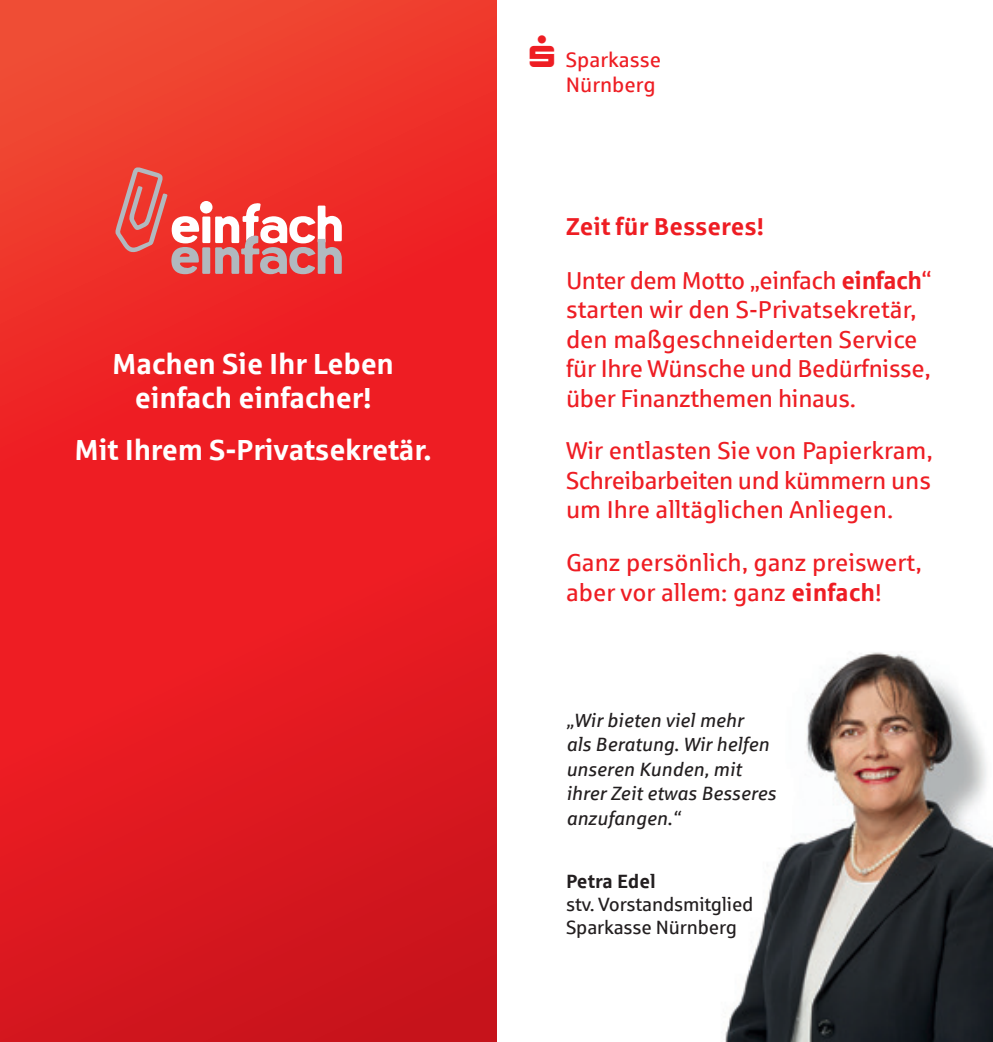
<style>
.page{position:relative;width:993px;height:1042px;background:#fff}
.page>*{position:absolute;margin:0;border:0;box-sizing:border-box;transform-origin:0 0}
.t1{font:700 29.05px/33.9px "Sparkasse Rg";letter-spacing:-.01em;color:#fff;text-align:center}
.t2{font:24.5px/29.4px "Sparkasse Rg";color:#ee1d23}
.t3{font:700 24.5px "Sparkasse Rg";color:#ee1d23}
.t4{font:21px/24.3px "Sparkasse Rg";color:#ee1d23;text-align:right}
.t5{font:italic 19.25px/24.5px "Sparkasse Rg";color:#231f20}
.t6{font:19.25px/23.1px "Sparkasse Rg";letter-spacing:-.01em;color:#231f20}
.t7{font:700 19.25px "Sparkasse Rg";color:#231f20}
.s1{font-weight:700}
</style>
<div class="page">
<img style="left:725px;top:652px;width:267px;height:390px">
<svg style="left:0;top:0;width:496px;height:1042px;background:#e62224"></svg>
<svg style="left:114px;top:167px;width:227px;height:107px;background:#e5615d"></svg>
<p class="t1" style="left:112px;top:346px;width:283px">Machen Sie Ihr Leben einfach einfacher!</p>
<p class="t1" style="left:75px;top:432px;width:358px">Mit Ihrem S-Privatsekretär.</p>
<p class="t4" style="left:529px;top:47px;width:133px">▲ Sparkasse<br>Nürnberg</p>
<p class="t3" style="left:566px;top:210px;width:199px">Zeit für Besseres!</p>
<p class="t2" style="left:566px;top:265px;width:367px">Unter dem Motto „einfach <span class="s1">einfach</span>“ starten wir den S-Privatsekretär, den maßgeschneiderten Service für Ihre Wünsche und Bedürfnisse, über Finanzthemen hinaus.</p>
<p class="t2" style="left:566px;top:435px;width:368px;text-align:justify">Wir entlasten Sie von Papierkram, Schreibarbeiten und kümmern uns um Ihre alltäglichen Anliegen.</p>
<p class="t2" style="left:566px;top:547px;width:357px">Ganz persönlich, ganz preiswert, aber vor allem: ganz <span class="s1">einfach</span>!</p>
<p class="t5" style="left:566px;top:707px;width:211px">„Wir bieten viel mehr<br>als Beratung. Wir helfen unseren Kunden, mit ihrer Zeit etwas Besseres anzufangen.“</p>
<p class="t7" style="left:566px;top:869px;width:91px">Petra Edel</p>
<p class="t6" style="left:566px;top:892px;width:189px">stv. Vorstandsmitglied<br>Sparkasse Nürnberg</p>
</div>
